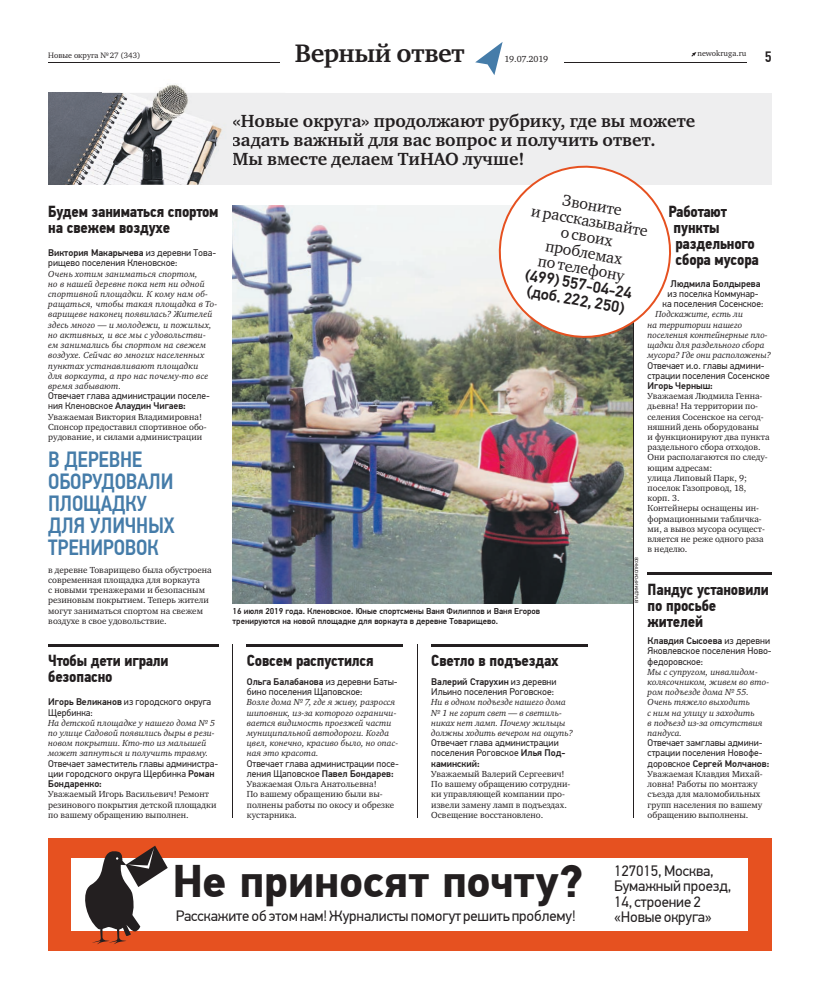
<style>
.page{position:relative;width:820px;height:993px;background:#fff}
.page>*{position:absolute;margin:0;border:0;box-sizing:border-box;transform-origin:0 0}
.t1{font:700 45.6px "PF Din Text Pro";color:#231f20}
.t2{font:700 26px "Charter ITC";letter-spacing:-.01em;color:#231f20}
.t3{font:500 22px/22px "PF Din Text Cond Pro";letter-spacing:-.01em;color:#457ca9}
.t4{font:700 18px/19px "Charter ITC";color:#231f20}
.t5{font:700 16px/16px "PF Din Text Cond Pro";letter-spacing:-.01em;color:#231f20}
.t6{font:16px/16px "Charter ITC";color:#231f20;text-align:center}
.t7{font:15px/15px "PF Din Text Pro";letter-spacing:-.01em;color:#231f20}
.t8{font:500 15px "PF Din Text Cond Pro";color:#231f20}
.t9{font:9.6px/10.2px "PF Din Text Pro";color:#231f20}
.t10{font:9px/10.2px "Charter ITC";color:#231f20}
.t11{font:italic 9px/10.2px "Charter ITC";color:#231f20}
.t12{font:500 8.5px/10.2px "PF Din Text Pro";color:#231f20}
.t13{font:8px "Charter ITC";color:#231f20}
.t14{font:4.5px "PF Din Text Pro";color:#231f20}
.s1{font-weight:500}
.s2{font-family:"PF Din Text Pro";font-weight:500}
</style>
<div class="page">
<svg style="left:691px;top:52px;width:5px;height:5px"></svg>
<hr style="left:48px;top:62px;width:698px;height:1px;background:#231f20">
<div style="left:280px;top:43px;width:283px;height:20px;background:#fff"></div>
<svg style="left:475px;top:42px;width:27px;height:33px"></svg>
<div style="left:48px;top:93px;width:723px;height:92px;background:#eeeeef"></div>
<img style="left:48px;top:93px;width:54px;height:92px">
<img style="left:102px;top:84px;width:120px;height:101px">
<img style="left:232px;top:205px;width:401px;height:398px">
<hr style="left:232px;top:644px;width:1px;height:173px;background:#231f20">
<hr style="left:48px;top:644px;width:170px;height:2px;background:#231f20">
<hr style="left:417px;top:644px;width:1px;height:173px;background:#231f20">
<hr style="left:247px;top:644px;width:156px;height:2px;background:#231f20">
<hr style="left:431px;top:644px;width:156px;height:2px;background:#231f20">
<hr style="left:633px;top:205px;width:1px;height:612px;background:#231f20">
<hr style="left:647px;top:572px;width:124px;height:2px;background:#231f20">
<div style="left:48px;top:837px;width:723px;height:113px;background:#e65120"></div>
<div style="left:71px;top:858px;width:675px;height:72px;background:#fff"></div>
<svg style="left:82px;top:845px;width:86px;height:99px"></svg>
<svg style="left:491px;top:165px;width:181px;height:180px"></svg>
<p class="t13" style="left:48px;top:52px;width:94px">Новые округа № 27 (343)</p>
<p class="t2" style="left:295px;top:42px;width:171px">Верный ответ</p>
<p class="t13" style="left:697px;top:50px;width:51px">newokruga.ru</p>
<p class="t10" style="left:504px;top:55px;width:45px">19.07.2019</p>
<p class="t8" style="left:764px;top:51px;width:8px">5</p>
<p class="t5" style="left:48px;top:205px;width:172px">Будем заниматься спортом на свежем воздухе</p>
<p class="t9" style="left:48px;top:249px;width:169px"><span class="s1">Виктория Макарычева</span> из деревни Това&shy;рищево поселения Кленовское:</p>
<p class="t11" style="left:48px;top:269px;width:170px">Очень хотим заниматься спортом,<br>но в нашей деревне пока нет ни одной спортивной площадки. К кому нам об&shy;ращаться, чтобы такая площадка в То&shy;варищеве наконец появилась? Жителей здесь много — и молодежи, и пожилых, но активных, и все мы с удовольстви&shy;ем занимались бы спортом на свежем воздухе. Сейчас во многих населенных пунктах устанавливают площадки<br>для воркаута, а про нас почему-то все время забывают.</p>
<p class="t9" style="left:48px;top:391px;width:163px">Отвечает глава администрации поселе&shy;ния Кленовское <span class="s1">Алаудин Чигаев:</span></p>
<p class="t10" style="left:48px;top:412px;width:160px">Уважаемая Виктория Владимировна!<br>Спонсор предоставил спортивное обо&shy;рудование, и силами администрации</p>
<p class="t3" style="left:48px;top:450px;width:128px">В ДЕРЕВНЕ<br>ОБОРУДОВАЛИ<br>ПЛОЩАДКУ<br>ДЛЯ УЛИЧНЫХ<br>ТРЕНИРОВОК</p>
<p class="t10" style="left:48px;top:565px;width:165px">в деревне Товарищево была обустроена современная площадка для воркаута<br>с новыми тренажерами и безопасным резиновым покрытием. Теперь жители могут заниматься спортом на свежем воздухе в свое удовольствие.</p>
<p class="t5" style="left:48px;top:654px;width:122px">Чтобы дети играли безопасно</p>
<p class="t9" style="left:48px;top:697px;width:164px"><span class="s1">Игорь Великанов</span> из городского округа<br>Щербинка:</p>
<p class="t11" style="left:48px;top:718px;width:168px">На детской площадке у нашего дома № 5 по улице Садовой появились дыры в рези&shy;новом покрытии. Кто-то из малышей может запнуться и получить травму.</p>
<p class="t9" style="left:48px;top:759px;width:171px">Отвечает заместитель главы администра&shy;ции городского округа Щербинка <span class="s1">Роман<br>Бондаренко:</span></p>
<p class="t10" style="left:48px;top:789px;width:170px">Уважаемый Игорь Васильевич! Ремонт резинового покрытия детской площадки по вашему обращению выполнен.</p>
<p class="t4" style="left:232px;top:112px;width:464px">«Новые округа» продолжают рубрику, где вы можете задать важный для вас вопрос и получить ответ.<br>Мы вместе делаем ТиНАО лучше!</p>
<p class="t6" style="left:535px;top:188px;width:119px;rotate:10deg">Звоните<br>и рассказывайте о своих проблемах<br>по телефону <span class="s2">(499) 557-04-24 (доб. 222, 250)</span></p>
<p class="t5" style="left:673px;top:205px;width:87px;text-indent:-5px">Работают пункты раздельного сбора мусора</p>
<p class="t9" style="left:662px;top:279px;width:102px;text-align:center"><span class="s1">Людмила Болдырева </span>из поселка Коммунар&shy;ка поселения Сосенское:</p>
<p class="t11" style="left:647px;top:310px;width:125px;text-indent:8px">Подскажите, есть ли<br>на территории нашего поселения контейнерные пло&shy;щадки для раздельного сбора мусора? Где они расположены?</p>
<p class="t9" style="left:647px;top:361px;width:124px">Отвечает и.о. главы админи&shy;страции поселения Сосенское<br><span class="s1">Игорь Черныш:</span></p>
<p class="t10" style="left:647px;top:391px;width:124px">Уважаемая Людмила Генна&shy;дьевна! На территории по&shy;селения Сосенское на сегод&shy;няшний день оборудованы<br>и функционируют два пункта раздельного сбора отходов.<br>Они располагаются по следу&shy;ющим адресам:<br>улица Липовый Парк, 9; поселок Газопровод, 18, корп. 3.<br>Контейнеры оснащены ин&shy;формационными табличка&shy;ми, а вывоз мусора осущест&shy;вляется не реже одного раза в неделю.</p>
<p class="t12" style="left:232px;top:606px;width:309px">16 июля 2019 года. Кленовское. Юные спортсмены Ваня Филиппов и Ваня Егоров тренируются на новой площадке для воркаута в деревне Товарищево.</p>
<p class="t5" style="left:247px;top:654px;width:128px">Совсем распустился</p>
<p class="t5" style="left:431px;top:654px;width:129px">Светло в подъездах</p>
<p class="t9" style="left:247px;top:677px;width:152px"><span class="s1">Ольга Балабанова</span> из деревни Баты&shy;бино поселения Щаповское:</p>
<p class="t11" style="left:247px;top:697px;width:153px">Возле дома № 7, где я живу, разросся шиповник, из-за которого ограничи&shy;вается видимость проезжей части муниципальной автодороги. Когда цвел, конечно, красиво было, но опас&shy;ная это красота.</p>
<p class="t9" style="left:247px;top:759px;width:153px">Отвечает глава администрации посе&shy;ления Щаповское <span class="s1">Павел Бондарев:</span></p>
<p class="t10" style="left:247px;top:779px;width:149px">Уважаемая Ольга Анатольевна!<br>По вашему обращению были вы&shy;полнены работы по окосу и обрезке кустарника.</p>
<p class="t9" style="left:431px;top:677px;width:127px"><span class="s1">Валерий Старухин</span> из деревни<br>Ильино поселения Роговское:</p>
<p class="t11" style="left:431px;top:697px;width:143px">Ни в одном подъезде нашего дома № 1 не горит свет — в светиль&shy;никах нет ламп. Почему жильцы должны ходить вечером на ощупь?</p>
<p class="t9" style="left:431px;top:738px;width:136px">Отвечает глава администрации поселения Роговское <span class="s1">Илья Под&shy;каминский:</span></p>
<p class="t10" style="left:431px;top:769px;width:141px">Уважаемый Валерий Сергеевич!<br>По вашему обращению сотрудни&shy;ки управляющей компании про&shy;извели замену ламп в подъездах.<br>Освещение восстановлено.</p>
<p class="t14" style="left:634px;top:603px;width:48px;rotate:-90deg">ВЛАДИМИР СМОЛЯКОВ</p>
<p class="t5" style="left:647px;top:582px;width:123px">Пандус установили по просьбе жителей</p>
<p class="t9" style="left:647px;top:636px;width:125px"><span class="s1">Клавдия Сысоева</span> из деревни<br>Яковлевское поселения Ново&shy;федоровское:</p>
<p class="t11" style="left:647px;top:667px;width:123px">Мы с супругом, инвалидом&shy;колясочником, живем во вто&shy;ром подъезде дома № 55.<br>Очень тяжело выходить<br>с ним на улицу и заходить<br>в подъезд из-за отсутствия пандуса.</p>
<p class="t9" style="left:647px;top:738px;width:123px">Отвечает замглавы админи&shy;страции поселения Новофе&shy;доровское <span class="s1">Сергей Молчанов:</span></p>
<p class="t10" style="left:647px;top:769px;width:116px">Уважаемая Клавдия Михай&shy;ловна! Работы по монтажу съезда для маломобильных групп населения по вашему обращению выполнены.</p>
<p class="t1" style="left:172px;top:852px;width:412px">Не приносят почту?</p>
<p class="t7" style="left:613px;top:864px;width:119px">127015, Москва,<br>Бумажный проезд,<br>14, строение 2</p>
<p class="t7" style="left:176px;top:909px;width:401px">Расскажите об этомнам! Журналистыпомогут решить проблему!</p>
<p class="t7" style="left:613px;top:909px;width:99px">«Новые округа»</p>
</div>
